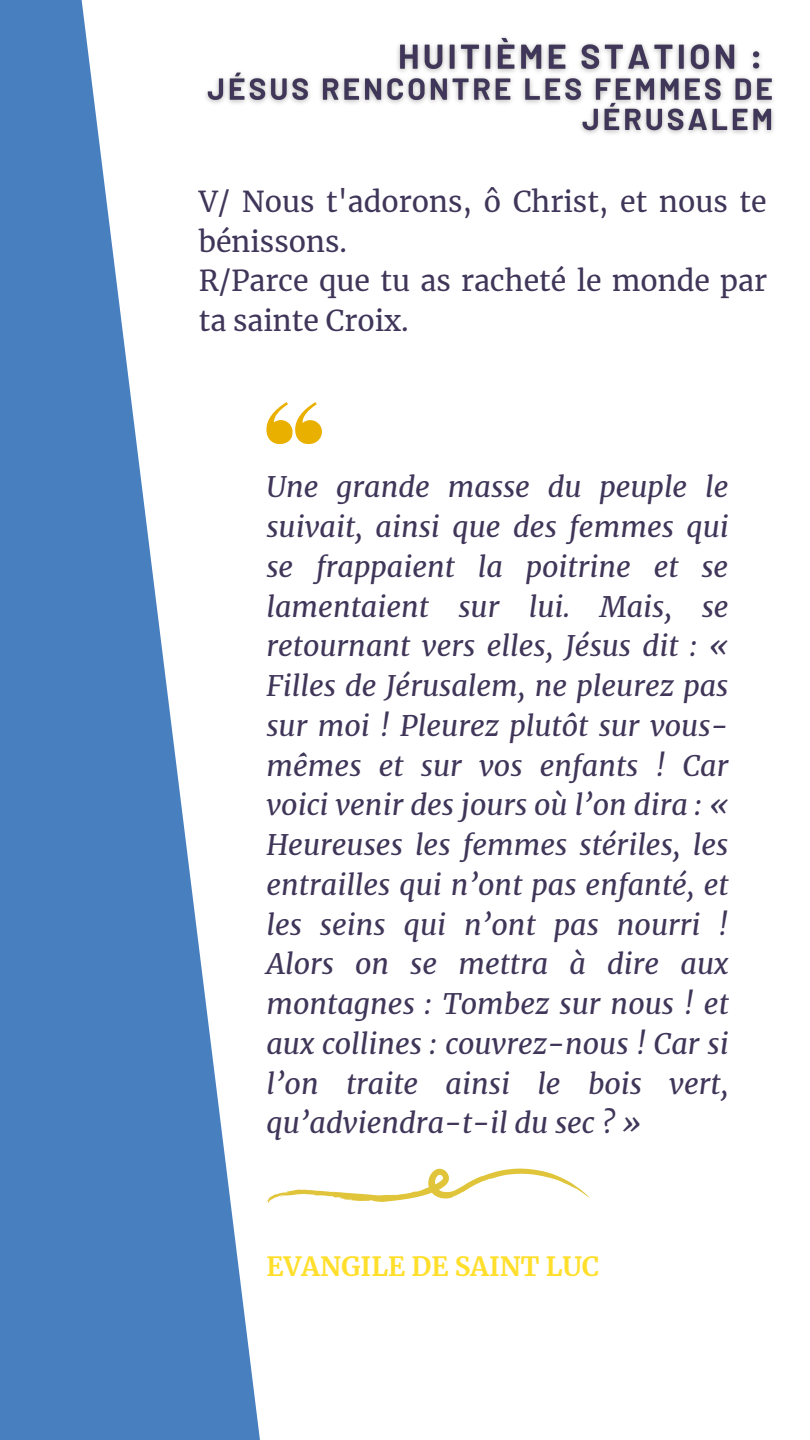
<style>
.page{position:relative;width:810px;height:1440px;background:#fff}
.page>*{position:absolute;margin:0;border:0;box-sizing:border-box;transform-origin:0 0}
.t1{font:italic 28.5px/39.8px "Merriweather";color:#403659;text-align:justify}
.t2{font:28.5px/39.8px "Merriweather";color:#403659}
.t3{font:700 26.2px "Merriweather";color:#ffdf2b}
</style>
<div class="page">
<svg style="left:0;top:0;width:260px;height:1440px;fill:#487fbf"></svg>
<svg style="left:266px;top:402px;width:56px;height:42px"></svg>
<svg style="left:266px;top:1168px;width:324px;height:35px"></svg>
<img style="left:199px;top:28px;width:575px;height:118px">
<p class="t2" style="left:199px;top:182px;width:570px">V/ Nous t'adorons, ô Christ, et nous te bénissons.<br>R/Parce que tu as racheté le monde par ta sainte Croix.</p>
<p class="t1" style="left:266px;top:467px;width:464px">Une grande masse du peuple le suivait, ainsi que des femmes qui se frappaient la poitrine et se lamentaient sur lui. Mais, se retournant vers elles, Jésus dit : « Filles de Jérusalem, ne pleurez pas sur moi ! Pleurez plutôt sur vous&shy;mêmes et sur vos enfants ! Car voici venir des jours où l’on dira : « Heureuses les femmes stériles, les entrailles qui n’ont pas enfanté, et les seins qui n’ont pas nourri !<br>Alors on se mettra à dire aux montagnes : Tombez sur nous ! et aux collines : couvrez-nous ! Car si l’on traite ainsi le bois vert, qu’adviendra-t-il du sec ? »</p>
<p class="t3" style="left:266px;top:1250px;width:334px">EVANGILE DE SAINT LUC</p>
</div>
